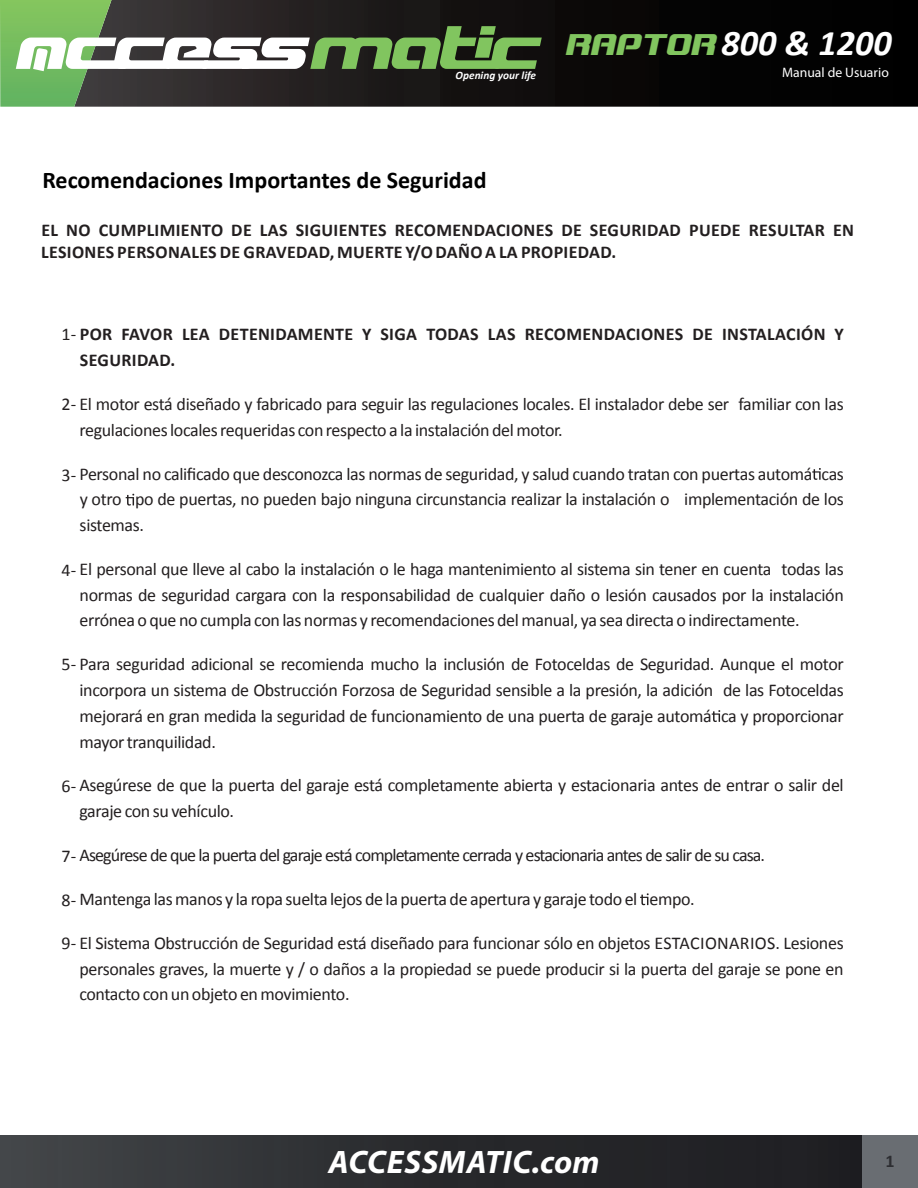
<style>
.page{position:relative;width:918px;height:1188px;background:#fff}
.page>*{position:absolute;margin:0;border:0;box-sizing:border-box;transform-origin:0 0}
.t1{font:italic 700 36.15px "Calibri";color:#fff}
.t2{font:italic 700 32.55px "Myriad Pro";letter-spacing:.02em;color:#fff}
.t3{font:700 24px "Calibri";color:#000}
.t4{font:18px/25.7px "Calibri";letter-spacing:-.02em;color:#231f20;text-align:justify}
.t5{font:700 18px/22px "Calibri";letter-spacing:.02em;color:#231f20}
.t6{font:18px "Calibri";letter-spacing:-.05em;color:#231f20}
.t7{font:700 18px "Calibri";color:#2d2e32}
.t8{font:13.65px "Myriad Pro";color:#fff}
.t9{font:italic 700 11.25px "Calibri";color:#fff}
.s1{font-family:"Blaster";font-weight:400;color:#81c55f}
.s2{font-weight:400}
</style>
<div class="page">
<div style="left:0;top:1136px;width:918px;height:52px;background:linear-gradient(to right,#3f4245,#18171b)"></div>
<div style="left:0;top:0;width:111px;height:107px;background:linear-gradient(to bottom,#85c65e,#61b261)"></div>
<img style="left:74px;top:0;width:844px;height:107px">
<svg style="left:16px;top:26px;width:526px;height:45px"></svg>
<div style="left:863px;top:1136px;width:55px;height:52px;background:#696d72"></div>
<svg style="left:812px;top:468px;width:9px;height:12px"></svg>
<svg style="left:126px;top:494px;width:8px;height:12px"></svg>
<svg style="left:712px;top:710px;width:8px;height:12px"></svg>
<svg style="left:640px;top:893px;width:9px;height:12px"></svg>
<p class="t9" style="left:456px;top:69px;width:82px">Opening your life</p>
<h1 class="t1" style="left:565px;top:20px;width:329px"><span class="s1">RAPTOR</span> 800 &amp; 1200</h1>
<p class="t8" style="left:782px;top:64px;width:108px">Manual de Usuario</p>
<h3 class="t3" style="left:42px;top:164px;width:446px">Recomendaciones Importantes de Seguridad</h3>
<p class="t5" style="left:41px;top:219px;width:814px">EL NO CUMPLIMIENTO DE LAS SIGUIENTES RECOMENDACIONES DE SEGURIDAD PUEDE RESULTAR EN<br>LESIONES PERSONALES DE GRAVEDAD, MUERTE Y/O DAÑOA LA PROPIEDAD.</p>
<p class="t5" style="left:80px;top:322px;width:765px;line-height:25.7px;text-indent:-18px"><span class="s2">1-</span> POR FAVOR LEA DETENIDAMENTE Y SIGA TODAS LAS RECOMENDACIONES DE INSTALACIÓN Y<br>SEGURIDAD.</p>
<p class="t4" style="left:79px;top:391px;width:766px;text-indent:-18px">2- El motor está diseñado y fabricado para seguir las regulaciones locales. El instalador debe ser familiar con las regulaciones locales requeridas con respecto a la instalación del motor.</p>
<p class="t4" style="left:80px;top:461px;width:766px;text-indent:-18px">3- Personal no calificado que desconozca las normas de seguridad, y salud cuando tratan con puertas automá cas y otro po de puertas, no pueden bajo ninguna circunstancia realizar la instalación o implementación de los sistemas.</p>
<p class="t4" style="left:80px;top:556px;width:766px;text-indent:-18px">4- El personal que lleve al cabo la instalación o le haga mantenimiento al sistema sin tener en cuenta todas las normas de seguridad cargara con la responsabilidad de cualquier daño o lesión causados por la instalación errónea o que no cumpla con las normas y recomendaciones del manual, ya sea directa o indirectamente.</p>
<p class="t4" style="left:80px;top:652px;width:766px;text-indent:-18px">5- Para seguridad adicional se recomienda mucho la inclusión de Fotoceldas de Seguridad. Aunque el motor incorpora un sistema de Obstrucción Forzosa de Seguridad sensible a la presión, la adición de las Fotoceldas mejorará en gran medida la seguridad de funcionamiento de una puerta de garaje automá ca y proporcionar mayor tranquilidad.</p>
<p class="t4" style="left:80px;top:773px;width:766px;text-indent:-18px">6- Asegúrese de que la puerta del garaje está completamente abierta y estacionaria antes de entrar o salir del garaje con su vehículo.</p>
<p class="t6" style="left:62px;top:844px;width:705px">7- Asegúrese de que la puerta del garaje está completamente cerrada y estacionaria antes de salir de su casa.</p>
<p class="t4" style="left:62px;top:886px;width:635px">8- Mantenga las manos y la ropa suelta lejos de la puerta de apertura y garaje todo el empo.</p>
<p class="t4" style="left:79px;top:930px;width:766px;text-indent:-18px">9- El Sistema Obstrucción de Seguridad está diseñado para funcionar sólo en objetos ESTACIONARIOS. Lesiones personales graves, la muerte y / o daños a la propiedad se puede producir si la puerta del garaje se pone en contacto con un objeto en movimiento.</p>
<h2 class="t2" style="left:329px;top:1141px;width:272px">ACCESSMATIC.com</h2>
<p class="t7" style="left:885px;top:1150px;width:11px">1</p>
</div>
